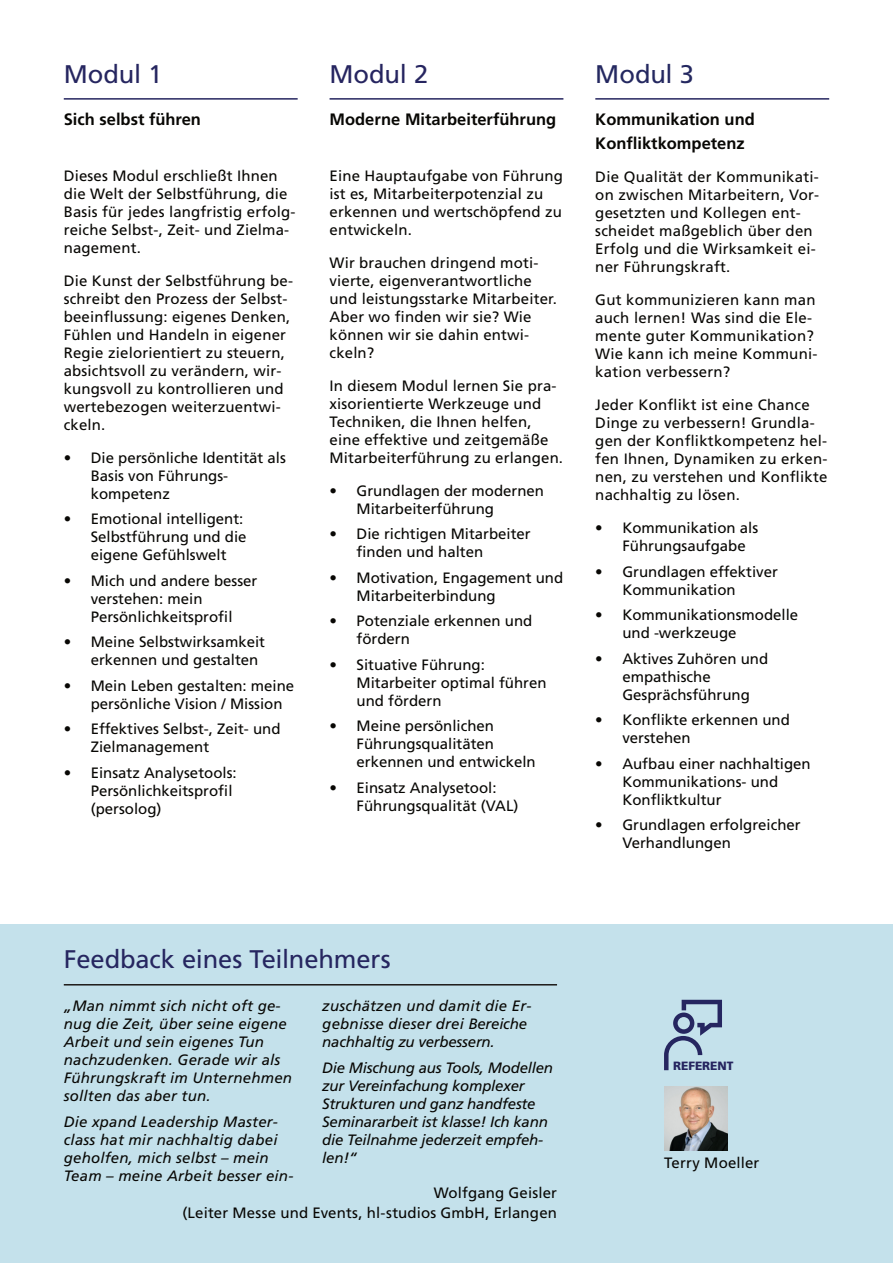
<style>
.page{position:relative;width:893px;height:1263px;background:#fff}
.page>*{position:absolute;margin:0;border:0;box-sizing:border-box;transform-origin:0 0}
.t1{font:25.5px "Frutiger LT Std";letter-spacing:-.005em;color:#262660}
.t2{font:25.5px "Frutiger LT Std";letter-spacing:-.005em;color:#262560}
.t3{font:25.5px "Frutiger LT Std";letter-spacing:-.005em;color:#242860}
.t4{font:700 16.5px/24.3px "Frutiger LT Std";color:#080704}
.t5{font:15px/18px "Frutiger LT Std";letter-spacing:.01em;color:#080704}
.t6{font:italic 15px/18px "Frutiger LT Std";letter-spacing:.015em;color:#080704}
.t7{font:italic 15px/18px "Frutiger LT Std";letter-spacing:-.015em;color:#080704}
.t8{font:900 12px "Frutiger LT Std";letter-spacing:-.005em;color:#262560}
</style>
<div class="page">
<div style="left:0;top:924px;width:893px;height:339px;background:#c4e1eb"></div>
<hr style="left:64px;top:984px;width:493px;height:1px;background:#1d1a18">
<hr style="left:64px;top:98px;width:234px;height:2px;background:#262660">
<svg style="left:664px;top:1000px;width:58px;height:70px"></svg>
<img style="left:664px;top:1086px;width:64px;height:64px">
<hr style="left:330px;top:98px;width:233px;height:2px;background:#262660">
<hr style="left:595px;top:98px;width:234px;height:2px;background:#262660">
<h1 class="t1" style="left:64px;top:64px;width:100px">Modul 1</h1>
<h1 class="t2" style="left:330px;top:64px;width:100px">Modul 2</h1>
<h1 class="t3" style="left:595px;top:64px;width:100px">Modul 3</h1>
<p class="t4" style="left:64px;top:109px;width:139px">Sich selbst führen</p>
<p class="t5" style="left:64px;top:168px;width:233px">Dieses Modul erschließt Ihnen die Welt der Selbstführung, die<br>Basis für jedes langfristig erfolg&shy;reiche Selbst-, Zeit- und Zielma&shy;nagement.</p>
<p class="t5" style="left:64px;top:273px;width:231px">Die Kunst der Selbstführung be&shy;schreibt den Prozess der Selbst&shy;beeinflussung: eigenes Denken,<br>Fühlen und Handeln in eigener<br>Regie zielorientiert zu steuern, absichtsvoll zu verändern, wir&shy;kungsvoll zu kontrollieren und wertebezogen weiterzuentwi&shy;ckeln.</p>
<p class="t5" style="left:91px;top:450px;width:197px;text-indent:-27px">• Die persönliche Identität als<br>Basis von Führungs&shy;kompetenz</p>
<p class="t5" style="left:91px;top:511px;width:157px;text-indent:-27px">• Emotional intelligent:<br>Selbstführung und die eigene Gefühlswelt</p>
<p class="t5" style="left:91px;top:573px;width:168px;text-indent:-27px">• Mich und andere besser verstehen: mein<br>Persönlichkeitsprofil</p>
<p class="t5" style="left:91px;top:634px;width:176px;text-indent:-27px">• Meine Selbstwirksamkeit erkennen und gestalten</p>
<p class="t5" style="left:91px;top:678px;width:205px;text-indent:-27px">• Mein Leben gestalten: meine persönliche Vision / Mission</p>
<p class="t5" style="left:91px;top:721px;width:191px;text-indent:-27px">• Effektives Selbst-, Zeit- und<br>Zielmanagement</p>
<p class="t5" style="left:91px;top:765px;width:147px;text-indent:-27px">• Einsatz Analysetools:<br>Persönlichkeitsprofil (persolog)</p>
<p class="t4" style="left:330px;top:109px;width:228px">Moderne Mitarbeiterführung</p>
<p class="t5" style="left:330px;top:168px;width:235px">Eine Hauptaufgabe von Führung ist es, Mitarbeiterpotenzial zu erkennen und wertschöpfend zu entwickeln.</p>
<p class="t5" style="left:330px;top:255px;width:229px">Wir brauchen dringend moti&shy;vierte, eigenverantwortliche und leistungsstarke Mitarbeiter.<br>Aber wo finden wir sie? Wie können wir sie dahin entwi&shy;ckeln?</p>
<p class="t5" style="left:330px;top:378px;width:235px">In diesem Modul lernen Sie pra&shy;xisorientierte Werkzeuge und<br>Techniken, die Ihnen helfen, eine effektive und zeitgemäße<br>Mitarbeiterführung zu erlangen.</p>
<p class="t5" style="left:357px;top:483px;width:189px;text-indent:-27px">• Grundlagen der modernen<br>Mitarbeiterführung</p>
<p class="t5" style="left:357px;top:526px;width:176px;text-indent:-27px">• Die richtigen Mitarbeiter finden und halten</p>
<p class="t5" style="left:357px;top:570px;width:208px;text-indent:-27px">• Motivation, Engagement und<br>Mitarbeiterbindung</p>
<p class="t5" style="left:357px;top:613px;width:177px;text-indent:-27px">• Potenziale erkennen und fördern</p>
<p class="t5" style="left:357px;top:657px;width:192px;text-indent:-27px">• Situative Führung:<br>Mitarbeiter optimal führen und fördern</p>
<p class="t5" style="left:357px;top:718px;width:181px;text-indent:-27px">• Meine persönlichen<br>Führungsqualitäten erkennen und entwickeln</p>
<p class="t5" style="left:357px;top:780px;width:163px;text-indent:-27px">• Einsatz Analysetool:<br>Führungsqualität (VAL)</p>
<p class="t4" style="left:595px;top:109px;width:161px">Kommunikation und<br>Konfliktkompetenz</p>
<p class="t5" style="left:595px;top:170px;width:225px">Die Qualität der Kommunikati&shy;on zwischen Mitarbeitern, Vor&shy;gesetzten und Kollegen ent&shy;scheidet maßgeblich über den<br>Erfolg und die Wirksamkeit ei&shy;ner Führungskraft.</p>
<p class="t5" style="left:595px;top:293px;width:224px">Gut kommunizieren kann man auch lernen! Was sind die Ele&shy;mente guter Kommunikation?<br>Wie kann ich meine Kommuni&shy;kation verbessern?</p>
<p class="t5" style="left:595px;top:398px;width:234px">Jeder Konflikt ist eine Chance<br>Dinge zu verbessern! Grundla&shy;gen der Konfliktkompetenz hel&shy;fen Ihnen, Dynamiken zu erken&shy;nen, zu verstehen und Konflikte nachhaltig zu lösen.</p>
<p class="t5" style="left:622px;top:521px;width:137px;text-indent:-27px">• Kommunikation als<br>Führungsaufgabe</p>
<p class="t5" style="left:622px;top:564px;width:157px;text-indent:-27px">• Grundlagen effektiver<br>Kommunikation</p>
<p class="t5" style="left:622px;top:608px;width:177px;text-indent:-27px">• Kommunikationsmodelle und -werkzeuge</p>
<p class="t5" style="left:622px;top:651px;width:147px;text-indent:-27px">• Aktives Zuhören und empathische<br>Gesprächsführung</p>
<p class="t5" style="left:622px;top:713px;width:169px;text-indent:-27px">• Konflikte erkennen und verstehen</p>
<p class="t5" style="left:622px;top:756px;width:190px;text-indent:-27px">• Aufbau einer nachhaltigen<br>Kommunikations- und<br>Konfliktkultur</p>
<p class="t5" style="left:622px;top:818px;width:180px;text-indent:-27px">• Grundlagen erfolgreicher<br>Verhandlungen</p>
<h1 class="t1" style="left:64px;top:948px;width:328px">Feedback eines Teilnehmers</h1>
<p class="t6" style="left:64px;top:998px;width:230px">„Man nimmt sich nicht oft ge&shy;nug die Zeit, über seine eigene<br>Arbeit und sein eigenes Tun nachzudenken. Gerade wir als<br>Führungskraft im Unternehmen sollten das aber tun.</p>
<p class="t6" style="left:64px;top:1114px;width:231px">Die xpand Leadership Master&shy;class hat mir nachhaltig dabei geholfen, mich selbst – mein<br>Team – meine Arbeit besser ein-</p>
<p class="t6" style="left:322px;top:998px;width:211px">zuschätzen und damit die Er&shy;gebnisse dieser drei Bereiche nachhaltig zu verbessern.</p>
<p class="t7" style="left:322px;top:1060px;width:232px">Die Mischung aus Tools, Modellen zur Vereinfachung komplexer<br>Strukturen und ganz handfeste<br>Seminararbeit ist klasse! Ich kann die Teilnahme jederzeit empfeh&shy;len!“</p>
<p class="t5" style="left:183px;top:1184px;width:376px;line-height:20.2px;text-align:right">Wolfgang Geisler<br>(Leiter Messe und Events, hl-studios GmbH, Erlangen</p>
<p class="t8" style="left:673px;top:1061px;width:62px">REFERENT</p>
<p class="t5" style="left:664px;top:1155px;width:97px">Terry Moeller</p>
</div>
